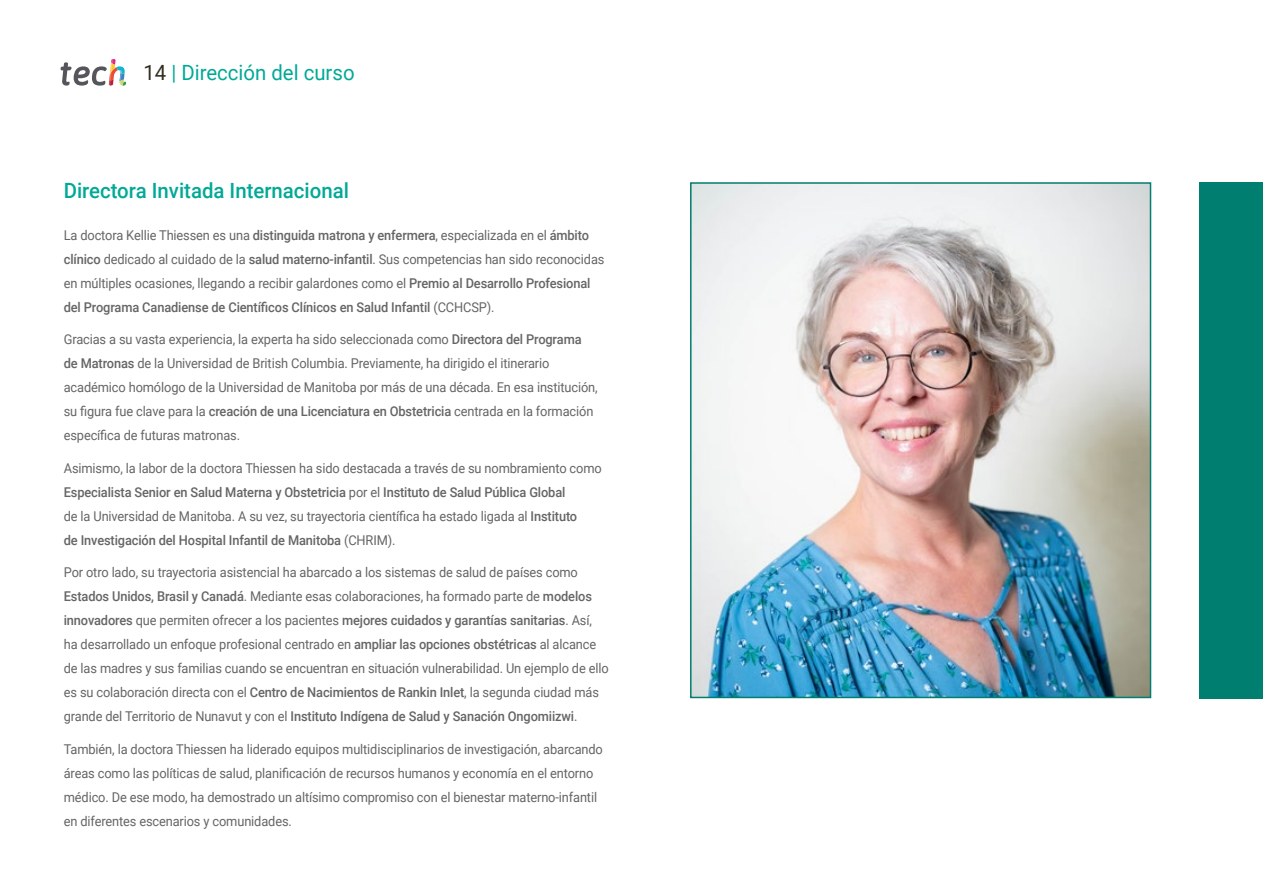
<style>
.page{position:relative;width:1263px;height:893px;background:#fff}
.page>*{position:absolute;margin:0;border:0;box-sizing:border-box;transform-origin:0 0}
.t1{font:500 21px "Roboto";color:#00a996}
.t2{font:21px "Roboto";color:#00a996}
.t3{font:13.5px/24px "Roboto";letter-spacing:-.01em;color:#656565;scale:.95 1}
.s1{color:#312e20}
.s2{font-weight:500}
</style>
<div class="page">
<img style="left:693px;top:185px;width:455px;height:510px">
<div style="left:690px;top:182px;width:461px;height:516px;border:2px solid #007e6f"></div>
<div style="left:1199px;top:182px;width:64px;height:516px;background:#007e70"></div>
<svg style="left:61px;top:59px;width:65px;height:27px"></svg>
<h1 class="t2" style="left:144px;top:57px;width:213px"><span class="s1">14</span> | Dirección del curso</h1>
<h1 class="t1" style="left:64px;top:176px;width:287px">Directora Invitada Internacional</h1>
<p class="t3" style="left:64px;top:222px;width:571px">La doctora Kellie Thiessen es una <span class="s2">distinguida matrona y enfermera</span>, especializada en el <span class="s2">ámbito clínico</span> dedicado al cuidado de la <span class="s2">salud materno-infantil</span>. Sus competencias han sido reconocidas en múltiples ocasiones, llegando a recibir galardones como el <span class="s2">Premio al Desarrollo Profesional del Programa Canadiense de Científicos Clínicos en Salud Infantil</span> (CCHCSP).</p>
<p class="t3" style="left:64px;top:327px;width:563px">Gracias a su vasta experiencia, la experta ha sido seleccionada como <span class="s2">Directora del Programa de Matronas</span> de la Universidad de British Columbia. Previamente, ha dirigido el itinerario académico homólogo de la Universidad de Manitoba por más de una década. En esa institución, su figura fue clave para la <span class="s2">creación de una Licenciatura en Obstetricia</span> centrada en la formación específica de futuras matronas.</p>
<p class="t3" style="left:64px;top:455px;width:568px">Asimismo, la labor de la doctora Thiessen ha sido destacada a través de su nombramiento como <span class="s2">Especialista Senior en Salud Materna y Obstetricia</span> por el <span class="s2">Instituto de Salud Pública Global<br></span>de la Universidad de Manitoba. A su vez, su trayectoria científica ha estado ligada al <span class="s2">Instituto<br>de Investigación del Hospital Infantil de Manitoba</span> (CHRIM).</p>
<p class="t3" style="left:64px;top:560px;width:575px">Por otro lado, su trayectoria asistencial ha abarcado a los sistemas de salud de países como <span class="s2">Estados Unidos, Brasil y Canadá</span>. Mediante esas colaboraciones, ha formado parte de <span class="s2">modelos innovadores</span> que permiten ofrecer a los pacientes <span class="s2">mejores cuidados y garantías sanitarias</span>. Así, ha desarrollado un enfoque profesional centrado en <span class="s2">ampliar las opciones obstétricas</span> al alcance de las madres y sus familias cuando se encuentran en situación vulnerabilidad. Un ejemplo de ello es su colaboración directa con el <span class="s2">Centro de Nacimientos de Rankin Inlet</span>, la segunda ciudad más grande del Territorio de Nunavut y con el <span class="s2">Instituto Indígena de Salud y Sanación Ongomiizwi</span>.</p>
<p class="t3" style="left:64px;top:736px;width:569px">También, la doctora Thiessen ha liderado equipos multidisciplinarios de investigación, abarcando áreas como las políticas de salud, planificación de recursos humanos y economía en el entorno médico. De ese modo, ha demostrado un altísimo compromiso con el bienestar materno-infantil en diferentes escenarios y comunidades.</p>
</div>
